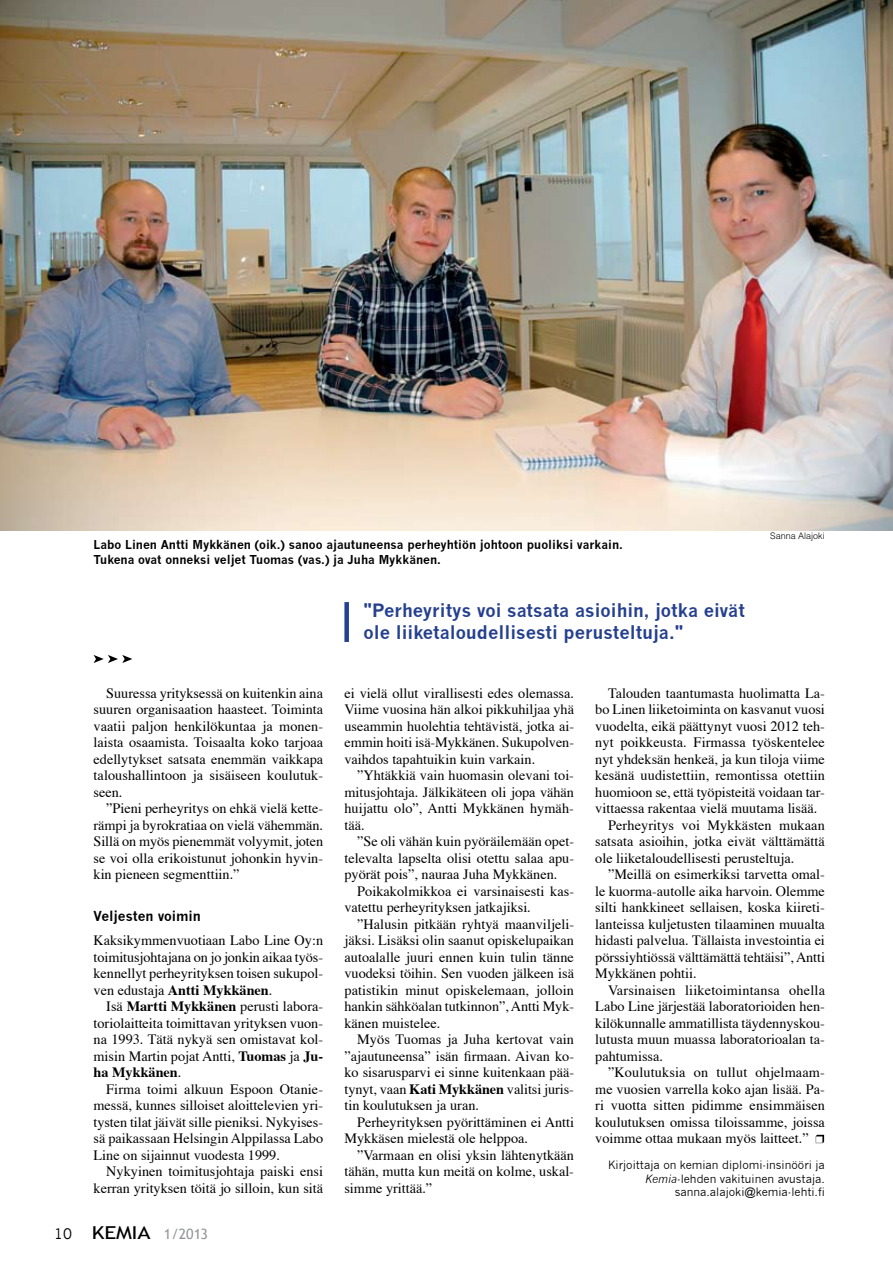
<style>
.page{position:relative;width:893px;height:1263px;background:#fff}
.page>*{position:absolute;margin:0;border:0;box-sizing:border-box;transform-origin:0 0}
.t1{font:700 18px/22.5px "News Gothic";color:#25408f}
.t2{font:14.25px/16.5px "Times";color:#000;text-align:justify}
.t3{font:14.25px "Trebuchet MS";color:#939598}
.t4{font:700 13.5px "News Gothic";color:#000}
.t5{font:700 12px/15px "News Gothic";color:#000}
.t6{font:11.25px/13.5px "News Gothic";color:#000;text-align:right}
.t7{font:300 9px "Helvetica";color:#000}
.s1{font-weight:700}
.s2{font-family:"News Gothic";color:#000}
.s3{font-size:17.85px;color:#000}
.s4{font-style:italic}
</style>
<div class="page">
<img style="left:0;top:0;width:893px;height:530px">
<svg style="left:816px;top:1135px;width:8px;height:8px"></svg>
<svg style="left:94px;top:655px;width:38px;height:8px"></svg>
<div style="left:344px;top:602px;width:5px;height:40px;background:#25408f"></div>
<p class="t5" style="left:94px;top:537px;width:531px">Labo Linen Antti Mykkänen (oik.) sanoo ajautuneensa perheyhtiön johtoon puoliksi varkain.<br>Tukena ovat onneksi veljet Tuomas (vas.) ja Juha Mykkänen.</p>
<p class="t1" style="left:364px;top:599px;width:383px">"Perheyritys voi satsata asioihin, jotka eivät ole liiketaloudellisesti perusteltuja."</p>
<p class="t7" style="left:770px;top:530px;width:56px">Sanna Alajoki</p>
<p class="t2" style="left:94px;top:683px;width:231px;text-indent:13px">Suuressa yrityksessä on kuitenkin aina suuren organisaation haasteet. Toiminta vaatii paljon henkilökuntaa ja monen&shy;laista osaamista. Toisaalta koko tarjoaa edellytykset satsata enemmän vaikkapa taloushallintoon ja sisäiseen koulutuk&shy;seen.</p>
<p class="t2" style="left:94px;top:799px;width:231px;text-indent:13px">”Pieni perheyritys on ehkä vielä kette&shy;rämpi ja byrokratiaa on vielä vähemmän.<br>Sillä on myös pienemmät volyymit, joten se voi olla erikoistunut johonkin hyvin&shy;kin pieneen segmenttiin.”</p>
<p class="t4" style="left:94px;top:907px;width:109px">Veljesten voimin</p>
<p class="t2" style="left:94px;top:931px;width:231px">Kaksikymmenvuotiaan Labo Line Oy:n toimitusjohtajana on jo jonkin aikaa työs&shy;kennellyt perheyrityksen toisen sukupol&shy;ven edustaja <span class="s1">Antti Mykkänen</span>.</p>
<p class="t2" style="left:94px;top:997px;width:231px;text-indent:13px">Isä <span class="s1">Martti Mykkänen</span> perusti labora&shy;toriolaitteita toimittavan yrityksen vuon&shy;na 1993. Tätä nykyä sen omistavat kol&shy;misin Martin pojat Antti, <span class="s1">Tuomas</span> ja <span class="s1">Ju&shy;ha Mykkänen</span>.</p>
<p class="t2" style="left:94px;top:1079px;width:231px;text-indent:13px">Firma toimi alkuun Espoon Otanie&shy;messä, kunnes silloiset aloittelevien yri&shy;tysten tilat jäivät sille pieniksi. Nykyises&shy;sä paikassaan Helsingin Alppilassa Labo Line on sijainnut vuodesta 1999.</p>
<p class="t2" style="left:94px;top:1162px;width:231px;text-align:right">Nykyinen toimitusjohtaja paiski ensi kerran yrityksen töitä jo silloin, kun sitä</p>
<p class="t3" style="left:54px;top:1226px;width:155px"><span class="s2">10</span> <span class="s3">KEMIA</span> 1/2013</p>
<p class="t2" style="left:344px;top:683px;width:231px">ei vielä ollut virallisesti edes olemassa.<br>Viime vuosina hän alkoi pikkuhiljaa yhä useammin huolehtia tehtävistä, jotka ai&shy;emmin hoiti isä-Mykkänen. Sukupolven&shy;vaihdos tapahtuikin kuin varkain.</p>
<p class="t2" style="left:344px;top:766px;width:231px;text-indent:13px">”Yhtäkkiä vain huomasin olevani toi&shy;mitusjohtaja. Jälkikäteen oli jopa vähän huijattu olo”, Antti Mykkänen hymäh&shy;tää.</p>
<p class="t2" style="left:344px;top:832px;width:231px;text-indent:13px">”Se oli vähän kuin pyöräilemään opet&shy;televalta lapselta olisi otettu salaa apu&shy;pyörät pois”, nauraa Juha Mykkänen.</p>
<p class="t2" style="left:344px;top:881px;width:231px;text-indent:13px">Poikakolmikkoa ei varsinaisesti kas&shy;vatettu perheyrityksen jatkajiksi.</p>
<p class="t2" style="left:344px;top:914px;width:231px;text-indent:13px">”Halusin pitkään ryhtyä maanviljeli&shy;jäksi. Lisäksi olin saanut opiskelupaikan autoalalle juuri ennen kuin tulin tänne vuodeksi töihin. Sen vuoden jälkeen isä patistikin minut opiskelemaan, jolloin hankin sähköalan tutkinnon”, Antti Myk&shy;känen muistelee.</p>
<p class="t2" style="left:344px;top:1030px;width:231px;text-indent:13px">Myös Tuomas ja Juha kertovat vain ”ajautuneensa” isän firmaan. Aivan ko&shy;ko sisarusparvi ei sinne kuitenkaan pää&shy;tynyt, vaan <span class="s1">Kati Mykkänen</span> valitsi juris&shy;tin koulutuksen ja uran.</p>
<p class="t2" style="left:344px;top:1112px;width:231px;text-indent:13px">Perheyrityksen pyörittäminen ei Antti<br>Mykkäsen mielestä ole helppoa.</p>
<p class="t2" style="left:344px;top:1145px;width:231px;text-indent:13px">”Varmaan en olisi yksin lähtenytkään tähän, mutta kun meitä on kolme, uskal&shy;simme yrittää.”</p>
<p class="t2" style="left:608px;top:683px;width:218px">Talouden taantumasta huolimatta La-</p>
<p class="t2" style="left:595px;top:700px;width:231px">bo Linen liiketoiminta on kasvanut vuosi</p>
<p class="t2" style="left:595px;top:716px;width:231px">vuodelta, eikä päättynyt vuosi 2012 teh-</p>
<p class="t2" style="left:595px;top:733px;width:231px">nyt poikkeusta. Firmassa työskentelee</p>
<p class="t2" style="left:595px;top:749px;width:231px">nyt yhdeksän henkeä, ja kun tiloja viime</p>
<p class="t2" style="left:595px;top:766px;width:231px">kesänä uudistettiin, remontissa otettiin</p>
<p class="t2" style="left:595px;top:782px;width:231px">huomioon se, että työpisteitä voidaan tar-</p>
<p class="t2" style="left:595px;top:799px;width:224px">vittaessa rakentaa vielä muutama lisää.</p>
<p class="t2" style="left:608px;top:815px;width:218px">Perheyritys voi Mykkästen mukaan</p>
<p class="t2" style="left:595px;top:832px;width:231px">satsata asioihin, jotka eivät välttämättä</p>
<p class="t2" style="left:595px;top:848px;width:201px">ole liiketaloudellisesti perusteltuja.</p>
<p class="t2" style="left:608px;top:865px;width:218px">”Meillä on esimerkiksi tarvetta omal-</p>
<p class="t2" style="left:595px;top:881px;width:231px">le kuorma-autolle aika harvoin. Olemme</p>
<p class="t2" style="left:595px;top:898px;width:231px">silti hankkineet sellaisen, koska kiireti-</p>
<p class="t2" style="left:595px;top:914px;width:231px">lanteissa kuljetusten tilaaminen muualta</p>
<p class="t2" style="left:595px;top:931px;width:231px">hidasti palvelua. Tällaista investointia ei</p>
<p class="t2" style="left:595px;top:947px;width:231px">pörssiyhtiössä välttämättä tehtäisi”, Antti</p>
<p class="t2" style="left:595px;top:964px;width:103px">Mykkänen pohtii.</p>
<p class="t2" style="left:608px;top:980px;width:218px">Varsinaisen liiketoimintansa ohella</p>
<p class="t2" style="left:595px;top:997px;width:231px">Labo Line järjestää laboratorioiden hen-</p>
<p class="t2" style="left:595px;top:1013px;width:231px">kilökunnalle ammatillista täydennyskou-</p>
<p class="t2" style="left:595px;top:1030px;width:231px">lutusta muun muassa laboratorioalan ta-</p>
<p class="t2" style="left:595px;top:1046px;width:69px">pahtumissa.</p>
<p class="t2" style="left:608px;top:1063px;width:218px">”Koulutuksia on tullut ohjelmaam-</p>
<p class="t2" style="left:595px;top:1079px;width:231px">me vuosien varrella koko ajan lisää. Pa-</p>
<p class="t2" style="left:595px;top:1096px;width:231px">ri vuotta sitten pidimme ensimmäisen</p>
<p class="t2" style="left:595px;top:1112px;width:231px">koulutuksen omissa tiloissamme, joissa</p>
<p class="t2" style="left:595px;top:1129px;width:215px">voimme ottaa mukaan myös laitteet.”</p>
<p class="t6" style="left:608px;top:1158px;width:218px">Kirjoittaja on kemian diplomi-insinööri ja<br><span class="s4">Kemia</span>-lehden vakituinen avustaja. sanna.alajoki@kemia-lehti.fi</p>
</div>
